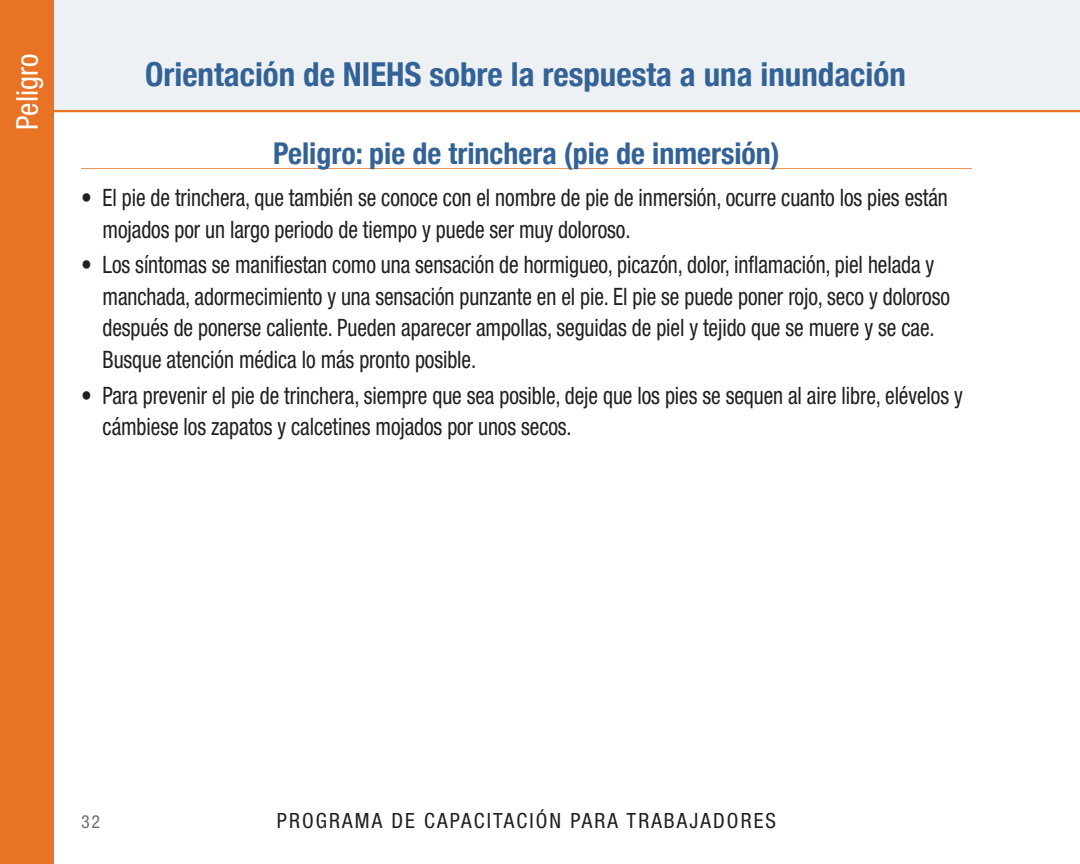
<style>
.page{position:relative;width:1080px;height:864px;background:#fff}
.page>*{position:absolute;margin:0;border:0;box-sizing:border-box;transform-origin:0 0}
.t1{font:700 condensed 33px "Helvetica Neue";color:#336296}
.TITLE{font:700 condensed 30px "Helvetica Neue";color:#336296}
.t2{font:condensed 30px "Helvetica Neue LT Std";color:#fff}
.t3{font:condensed 24px/31.5px "Helvetica Neue LT Std";letter-spacing:-.005em;color:#231f20;scale:.9 1}
.t4{font:condensed 21px "Helvetica Neue LT Std";letter-spacing:.1em;color:#231f20}
.t5{font:condensed 18px "Helvetica Neue LT Std";color:#6c6d70}
</style>
<div class="page">
<div style="left:0;top:0;width:1080px;height:112px;background:#edf1f4"></div>
<hr style="left:0;top:110px;width:1080px;height:2px;background:#e97324">
<div style="left:0;top:0;width:54px;height:864px;background:#e97324"></div>
<hr style="left:81px;top:168px;width:891px;height:1px;background:#ee9352">
<p class="t2" style="left:10px;top:130px;width:77px;rotate:-90deg">Peligro</p>
<h1 class="t1" style="left:145px;top:47px;width:762px">Orientación de NIEHS sobre la respuesta a una inundación</h1>
<p class="TITLE" style="left:273px;top:128px;width:508px">Peligro: pie de trinchera (pie de inmersión)</p>
<p class="t3" style="left:103px;top:182px;width:941px;text-indent:-22px">• El pie de trinchera, que también se conoce con el nombre de pie de inmersión, ocurre cuanto los pies están mojados por un largo periodo de tiempo y puede ser muy doloroso.</p>
<p class="t3" style="left:103px;top:249px;width:943px;text-indent:-22px">• Los síntomas se manifiestan como una sensación de hormigueo, picazón, dolor, inflamación, piel helada y manchada, adormecimiento y una sensación punzante en el pie. El pie se puede poner rojo, seco y doloroso después de ponerse caliente. Pueden aparecer ampollas, seguidas de piel y tejido que se muere y se cae.<br>Busque atención médica lo más pronto posible.</p>
<p class="t3" style="left:103px;top:379px;width:957px;text-indent:-22px">• Para prevenir el pie de trinchera, siempre que sea posible, deje que los pies se sequen al aire libre, elévelos y cámbiese los zapatos y calcetines mojados por unos secos.</p>
<p class="t5" style="left:81px;top:811px;width:21px">32</p>
<p class="t4" style="left:277px;top:808px;width:501px">PROGRAMA DE CAPACITACIÓN PARA TRABAJADORES</p>
</div>
